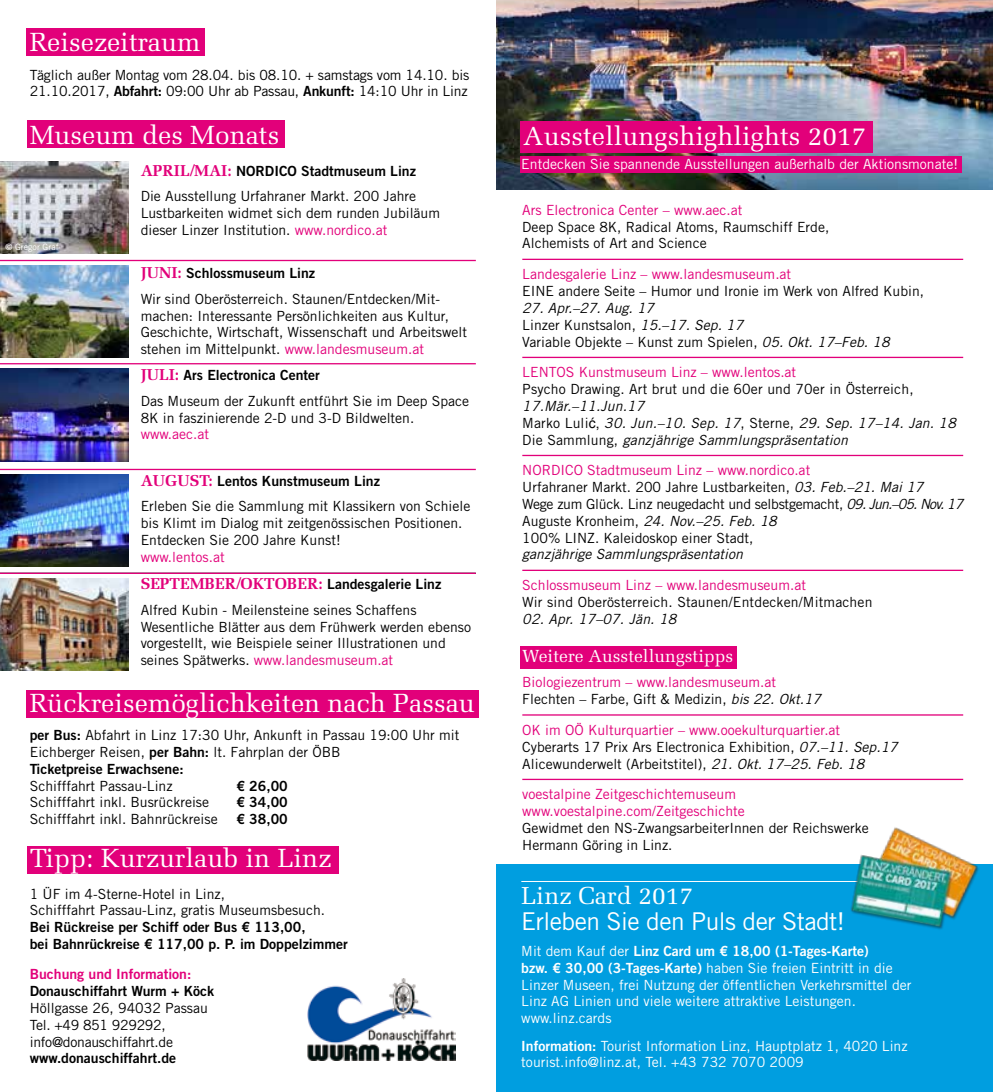
<style>
.page{position:relative;width:993px;height:1092px;background:#fff}
.page>*{position:absolute;margin:0;border:0;box-sizing:border-box;transform-origin:0 0}
.t1{font:26.25px "Melior";color:#fff}
.t2{font:24.5px "Trade Gothic LT Std";letter-spacing:-.02em;color:#fff}
.t3{font:24.5px "Melior LT Std";color:#fff}
.t4{font:17.5px "Melior";color:#fff}
.t5{font:700 15.75px "Melior";color:#e2007a}
.t6{font:14px/16.8px "Trade Gothic LT Std";color:#000}
.t7{font:14px/16.8px "Trade Gothic LT Std";color:#fff}
.t8{font:14px/16.8px "Trade Gothic LT Std";color:#e2007a}
.t9{font:14px/16.8px "Trade Gothic LT Std Bd 2";color:#000}
.t10{font:italic 14px/16.8px "Trade Gothic LT Std";letter-spacing:.01em;color:#000}
.t11{font:14px/16.8px "Trade Gothic LT Std";letter-spacing:-.02em;color:#000}
.t12{font:14px "Trade Gothic LT Std Bd 2";color:#fff}
.t13{font:14px "Trade Gothic LT Std Bd 2";color:#e2007a}
.t14{font:8.75px "Trade Gothic LT Std";color:#fff}
.s1{font-family:"Trade Gothic LT Std Bd 2"}
.s2{font-family:"Melior";font-weight:700;font-size:15.75px;color:#e2007a}
.s3{color:#e2007a}
.s4{font-family:"Trade Gothic LT Std Bd 2";font-weight:400;font-size:14px;color:#000}
.s5{font-style:italic}
.s6{font-style:normal}
.s7{font-family:"Helvetica";font-style:normal}
.s8{color:#000}
.s9{font-style:italic;color:#000}
.s10{font-family:"Trade Gothic LT Std"}
</style>
<div class="page">
<img style="left:0;top:266px;width:129px;height:91px">
<div style="left:520px;top:646px;width:216px;height:22px;background:#e2007a"></div>
<img style="left:496px;top:0;width:496px;height:190px">
<div style="left:27px;top:690px;width:452px;height:28px;background:#e2007a"></div>
<div style="left:27px;top:846px;width:311px;height:27px;background:#e2007a"></div>
<div style="left:27px;top:28px;width:178px;height:28px;background:#e2007a"></div>
<div style="left:496px;top:864px;width:496px;height:227px;background:#009ee0"></div>
<img style="left:307px;top:978px;width:148px;height:82px">
<div style="left:27px;top:120px;width:257px;height:28px;background:#e2007a"></div>
<div style="left:520px;top:156px;width:441px;height:17px;background:#e2007a"></div>
<div style="left:520px;top:121px;width:352px;height:32px;background:#e2007a"></div>
<hr style="left:521px;top:881px;width:441px;height:1px;background:#fff">
<img style="left:0;top:162px;width:129px;height:91px">
<img style="left:0;top:578px;width:129px;height:92px">
<img style="left:0;top:368px;width:129px;height:94px">
<img style="left:0;top:475px;width:129px;height:91px">
<hr style="left:0;top:572px;width:475px;height:2px;background:#e2007a">
<hr style="left:0;top:469px;width:475px;height:1px;background:#e2007a">
<hr style="left:0;top:363px;width:475px;height:1px;background:#e2007a">
<hr style="left:0;top:260px;width:475px;height:1px;background:#e2007a">
<hr style="left:522px;top:259px;width:440px;height:1px;background:#e2007a">
<hr style="left:522px;top:357px;width:440px;height:1px;background:#e2007a">
<hr style="left:522px;top:455px;width:440px;height:1px;background:#e2007a">
<hr style="left:522px;top:569px;width:440px;height:2px;background:#e2007a">
<hr style="left:522px;top:714px;width:440px;height:1px;background:#e2007a">
<hr style="left:522px;top:778px;width:440px;height:2px;background:#e2007a">
<img style="left:850px;top:827px;width:129px;height:103px">
<h1 class="t1" style="left:30px;top:26px;width:172px">Reisezeitraum</h1>
<p class="t6" style="left:30px;top:66px;width:441px">Täglich außer Montag vom 28.04. bis 08.10. + samstags vom 14.10. bis<br>21.10.2017, <span class="s1">Abfahrt:</span> 09:00 Uhr ab Passau, <span class="s1">Ankunft:</span> 14:10 Uhr in Linz</p>
<h1 class="t1" style="left:30px;top:119px;width:251px">Museum des Monats</h1>
<p class="t14" style="left:5px;top:241px;width:55px">© Gregor Graf</p>
<p class="t9" style="left:141px;top:162px;width:277px"><span class="s2">APRIL/MAI:</span> NORDICO Stadtmuseum Linz</p>
<p class="t6" style="left:141px;top:188px;width:301px">Die Ausstellung Urfahraner Markt. 200 Jahre<br>Lustbarkeiten widmet sich dem runden Jubiläum dieser Linzer Institution. <span class="s3">www.nordico.at</span></p>
<p class="t9" style="left:141px;top:264px;width:176px"><span class="s2">JUNI:</span> Schlossmuseum Linz</p>
<p class="t6" style="left:141px;top:290px;width:328px">Wir sind Oberösterreich. Staunen/Entdecken/Mit&shy;machen: Interessante Persönlichkeiten aus Kultur, Geschichte, Wirtschaft, Wissenschaft und Arbeitswelt stehen im Mittelpunkt. <span class="s3">www.landesmuseum.at</span></p>
<p class="t9" style="left:141px;top:366px;width:180px"><span class="s2">JULI:</span> Ars Electronica Center</p>
<p class="t6" style="left:141px;top:392px;width:330px">Das Museum der Zukunft entführt Sie im Deep Space<br>8K in faszinierende 2-D und 3-D Bildwelten.</p>
<p class="t8" style="left:141px;top:426px;width:70px">www.aec.at</p>
<p class="t9" style="left:141px;top:472px;width:241px"><span class="s2">AUGUST:</span> Lentos Kunstmuseum Linz</p>
<p class="t6" style="left:141px;top:497px;width:331px">Erleben Sie die Sammlung mit Klassikern von Schiele bis Klimt im Dialog mit zeitgenössischen Positionen.<br>Entdecken Sie 200 Jahre Kunst!</p>
<p class="t8" style="left:141px;top:548px;width:85px">www.lentos.at</p>
<p class="t5" style="left:141px;top:574px;width:302px">SEPTEMBER/OKTOBER: <span class="s4">Landesgalerie Linz</span></p>
<p class="t6" style="left:141px;top:601px;width:332px">Alfred Kubin - Meilensteine seines Schaffens Wesentliche Blätter aus dem Frühwerk werden ebenso vorgestellt, wie Beispiele seiner Illustrationen und seines Spätwerks. <span class="s3">www.landesmuseum.at</span></p>
<h1 class="t1" style="left:30px;top:687px;width:446px">Rückreisemöglichkeiten nach Passau</h1>
<p class="t6" style="left:30px;top:726px;width:431px"><span class="s1">per Bus:</span> Abfahrt in Linz 17:30 Uhr, Ankunft in Passau 19:00 Uhr mit<br>Eichberger Reisen, <span class="s1">per Bahn:</span> lt. Fahrplan der ÖBB</p>
<p class="t9" style="left:30px;top:760px;width:155px">Ticketpreise Erwachsene:</p>
<p class="t6" style="left:30px;top:777px;width:144px">Schifffahrt Passau-Linz</p>
<p class="t9" style="left:236px;top:776px;width:53px">€ 26,00</p>
<p class="t6" style="left:30px;top:793px;width:181px">Schifffahrt inkl. Busrückreise</p>
<p class="t9" style="left:236px;top:793px;width:53px">€ 34,00</p>
<p class="t6" style="left:30px;top:810px;width:189px">Schifffahrt inkl. Bahnrückreise</p>
<p class="t9" style="left:236px;top:810px;width:53px">€ 38,00</p>
<h1 class="t1" style="left:30px;top:842px;width:303px">Tipp: Kurzurlaub in Linz</h1>
<p class="t6" style="left:30px;top:885px;width:297px">1 ÜF im 4-Sterne-Hotel in Linz,<br>Schifffahrt Passau-Linz, gratis Museumsbesuch.</p>
<p class="t9" style="left:30px;top:918px;width:319px">Bei Rückreise per Schiff oder Bus € 113,00,<br>bei Bahnrückreise € 117,00 p. P. im Doppelzimmer</p>
<p class="t13" style="left:30px;top:965px;width:163px">Buchung und Information:</p>
<p class="t9" style="left:30px;top:982px;width:186px">Donauschiffahrt Wurm + Köck</p>
<p class="t11" style="left:30px;top:999px;width:180px">Höllgasse 26, 94032 Passau<br>Tel. +49 851 929292, info@donauschiffahrt.de</p>
<p class="t9" style="left:30px;top:1049px;width:148px">www.donauschiffahrt.de</p>
<h1 class="t1" style="left:523px;top:120px;width:344px">Ausstellungshighlights 2017</h1>
<p class="t7" style="left:521px;top:156px;width:438px">Entdecken Sie spannende Ausstellungen außerhalb der Aktionsmonate!</p>
<p class="t8" style="left:522px;top:201px;width:222px">Ars Electronica Center – www.aec.at</p>
<p class="t6" style="left:522px;top:218px;width:308px">Deep Space 8K, Radical Atoms, Raumschiff Erde,<br>Alchemists of Art and Science</p>
<p class="t8" style="left:522px;top:266px;width:270px">Landesgalerie Linz – www.landesmuseum.at</p>
<p class="t6" style="left:522px;top:282px;width:403px">EINE andere Seite – Humor und Ironie im Werk von Alfred Kubin,</p>
<p class="t6" style="left:522px;top:299px;width:368px"><span class="s5">27. Apr.–27. Aug. 17<br></span>Linzer Kunstsalon, <span class="s5">15.–17. Sep. 17<br></span>Variable Objekte – Kunst zum Spielen, <span class="s5">05. Okt. 17–Feb. 18</span></p>
<p class="t8" style="left:522px;top:364px;width:275px">LENTOS Kunstmuseum Linz – www.lentos.at</p>
<p class="t6" style="left:522px;top:380px;width:393px">Psycho Drawing. Art brut und die 60er und 70er in Österreich,</p>
<p class="t10" style="left:522px;top:398px;width:435px">17.Mär.–11.Jun.17<br><span class="s6">Marko Luli</span><span class="s7">ć,</span> 30. Jun.–10. Sep. 17<span class="s6">, Sterne,</span> 29. Sep. 17–14. Jan. 18<br><span class="s6">Die Sammlung,</span> ganzjährige Sammlungspräsentation</p>
<p class="t6" style="left:522px;top:462px;width:442px"><span class="s3">NORDICO Stadtmuseum Linz – www.nordico.at<br></span>Urfahraner Markt. 200 Jahre Lustbarkeiten, <span class="s5">03. Feb.–21. Mai 17<br></span>Wege zum Glück. Linz neugedacht und selbstgemacht, <span class="s5">09. Jun.–05. Nov. 17<br></span>Auguste Kronheim, <span class="s5">24. Nov.–25. Feb. 18<br></span>100% LINZ. Kaleidoskop einer Stadt,</p>
<p class="t10" style="left:522px;top:546px;width:222px">ganzjährige Sammlungspräsentation</p>
<p class="t8" style="left:522px;top:576px;width:285px">Schlossmuseum Linz – www.landesmuseum.at</p>
<p class="t6" style="left:522px;top:593px;width:351px">Wir sind Oberösterreich. Staunen/Entdecken/Mitmachen</p>
<p class="t10" style="left:522px;top:610px;width:155px">02. Apr. 17–07. Jän. 18</p>
<p class="t4" style="left:522px;top:645px;width:212px">Weitere Ausstellungstipps</p>
<p class="t8" style="left:522px;top:673px;width:300px">Biologiezentrum – www.landesmuseum.at<br><span class="s8">Flechten – Farbe, Gift &amp; Medizin,</span> <span class="s9">bis 22. Okt.17</span></p>
<p class="t6" style="left:522px;top:721px;width:377px"><span class="s3">OK im OÖ Kulturquartier – www.ooekulturquartier.at<br></span>Cyberarts 17 Prix Ars Electronica Exhibition, <span class="s5">07.–11. Sep.17<br></span>Alicewunderwelt (Arbeitstitel), <span class="s5">21. Okt. 17–25. Feb. 18</span></p>
<p class="t8" style="left:522px;top:785px;width:224px">voestalpine Zeitgeschichtemuseum www.voestalpine.com/Zeitgeschichte</p>
<p class="t6" style="left:522px;top:819px;width:348px">Gewidmet den NS-ZwangsarbeiterInnen der Reichswerke<br>Hermann Göring in Linz.</p>
<h2 class="t3" style="left:521px;top:881px;width:173px">Linz Card 2017</h2>
<h2 class="t2" style="left:521px;top:906px;width:325px">Erleben Sie den Puls der Stadt!</h2>
<p class="t12" style="left:521px;top:942px;width:349px"><span class="s10">Mit dem Kauf der</span> Linz Card um € 18,00 (1-Tages-Karte)</p>
<p class="t7" style="left:521px;top:959px;width:391px"><span class="s1">bzw. € 30,00 (3-Tages-Karte)</span> haben Sie freien Eintritt in die Linzer Museen, frei Nutzung der öffentlichen Verkehrsmittel der Linz AG Linien und viele weitere attraktive Leistungen. www.linz.cards</p>
<p class="t7" style="left:521px;top:1036px;width:387px"><span class="s1">Information:</span> Tourist Information Linz, Hauptplatz 1, 4020 Linz tourist.info@linz.at, Tel. +43 732 7070 2009</p>
</div>
